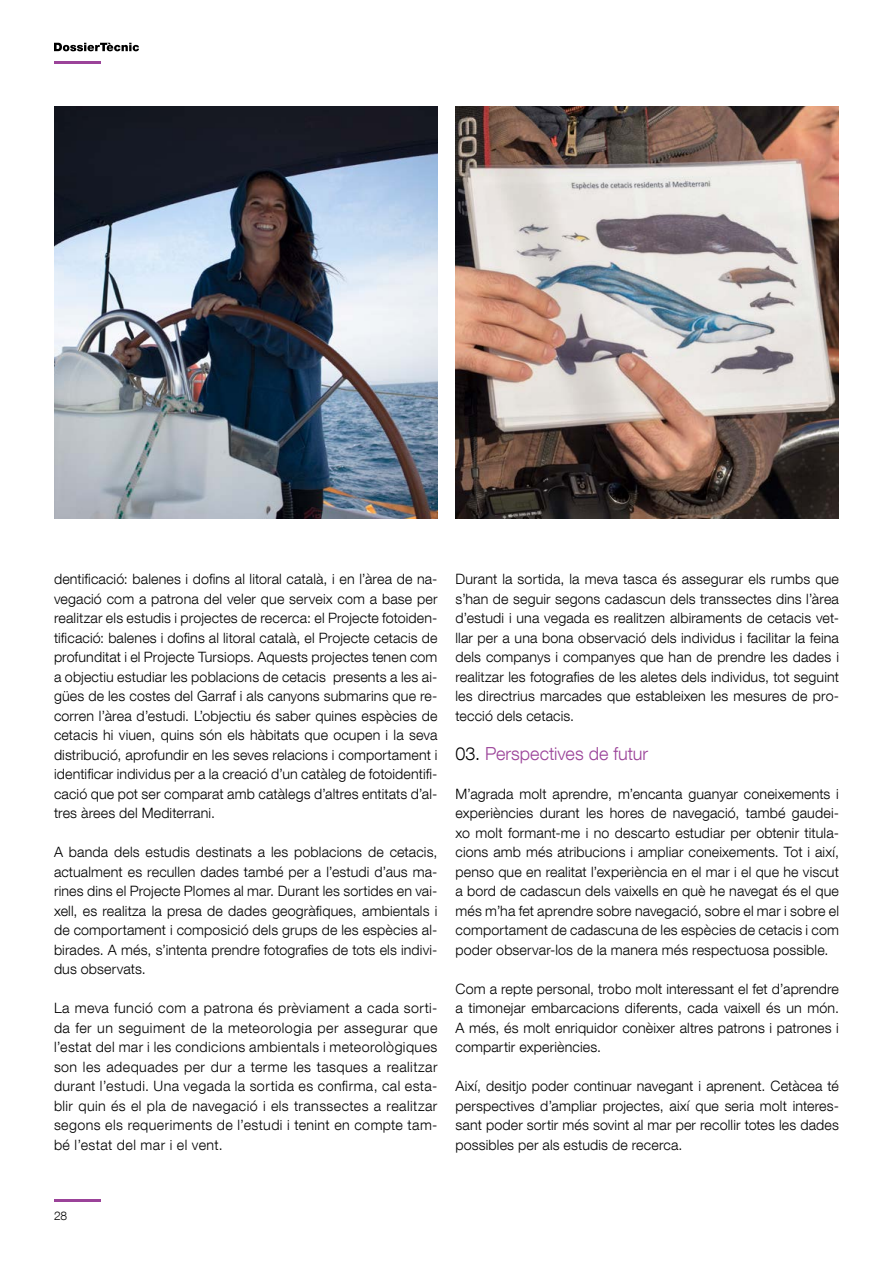
<style>
.page{position:relative;width:893px;height:1263px;background:#fff}
.page>*{position:absolute;margin:0;border:0;box-sizing:border-box;transform-origin:0 0}
.t1{font:300 18px "Helvetica Neue LT Com";color:#9b4399}
.t2{font:300 14.25px/19.5px "Helvetica Neue LT Com";letter-spacing:.01em;color:#000;text-align:justify}
.t3{font:300 12px "Helvetica Neue LT Com";color:#000}
.s1{color:#000}
</style>
<div class="page">
<img style="left:54px;top:106px;width:383px;height:413px">
<img style="left:455px;top:106px;width:384px;height:413px">
<svg style="left:54px;top:43px;width:85px;height:8px"></svg>
<hr style="left:54px;top:1199px;width:47px;height:3px;background:#9b4399">
<hr style="left:54px;top:61px;width:47px;height:3px;background:#9b4399">
<p class="t2" style="left:54px;top:569px;width:385px">dentificació: balenes i dofins al litoral català, i en l’àrea de na&shy;vegació com a patrona del veler que serveix com a base per realitzar els estudis i projectes de recerca: el Projecte fotoiden&shy;tificació: balenes i dofins al litoral català, el Projecte cetacis de profunditat i el Projecte Tursiops. Aquests projectes tenen com a objectiu estudiar les poblacions de cetacis presents a les ai&shy;gües de les costes del Garraf i als canyons submarins que re&shy;corren l’àrea d’estudi. L’objectiu és saber quines espècies de cetacis hi viuen, quins són els hàbitats que ocupen i la seva distribució, aprofundir en les seves relacions i comportament i identificar individus per a la creació d’un catàleg de fotoidentifi&shy;cació que pot ser comparat amb catàlegs d’altres entitats d’al&shy;tres àrees del Mediterrani.</p>
<p class="t2" style="left:54px;top:842px;width:385px">A banda dels estudis destinats a les poblacions de cetacis, actualment es recullen dades també per a l’estudi d’aus ma&shy;rines dins el Projecte Plomes al mar. Durant les sortides en vai&shy;xell, es realitza la presa de dades geogràfiques, ambientals i de comportament i composició dels grups de les espècies al&shy;birades. A més, s’intenta prendre fotografies de tots els indivi&shy;dus observats.</p>
<p class="t2" style="left:54px;top:998px;width:385px">La meva funció com a patrona és prèviament a cada sorti&shy;da fer un seguiment de la meteorologia per assegurar que l’estat del mar i les condicions ambientals i meteorològiques son les adequades per dur a terme les tasques a realitzar durant l’estudi. Una vegada la sortida es confirma, cal esta&shy;blir quin és el pla de navegació i els transsectes a realitzar segons els requeriments de l’estudi i tenint en compte tam&shy;bé l’estat del mar i el vent.</p>
<p class="t2" style="left:455px;top:569px;width:385px">Durant la sortida, la meva tasca és assegurar els rumbs que s’han de seguir segons cadascun dels transsectes dins l’àrea d’estudi i una vegada es realitzen albiraments de cetacis vet&shy;llar per a una bona observació dels individus i facilitar la feina dels companys i companyes que han de prendre les dades i realitzar les fotografies de les aletes dels individus, tot seguint les directrius marcades que estableixen les mesures de pro&shy;tecció dels cetacis.</p>
<p class="t1" style="left:455px;top:742px;width:194px"><span class="s1">03.</span> Perspectives de futur</p>
<p class="t2" style="left:455px;top:784px;width:385px">M’agrada molt aprendre, m’encanta guanyar coneixements i experiències durant les hores de navegació, també gaudei&shy;xo molt formant-me i no descarto estudiar per obtenir titula&shy;cions amb més atribucions i ampliar coneixements. Tot i així, penso que en realitat l’experiència en el mar i el que he viscut a bord de cadascun dels vaixells en què he navegat és el que més m’ha fet aprendre sobre navegació, sobre el mar i sobre el comportament de cadascuna de les espècies de cetacis i com poder observar-los de la manera més respectuosa possible.</p>
<p class="t2" style="left:455px;top:979px;width:385px">Com a repte personal, trobo molt interessant el fet d’aprendre a timonejar embarcacions diferents, cada vaixell és un món.<br>A més, és molt enriquidor conèixer altres patrons i patrones i compartir experiències.</p>
<p class="t2" style="left:455px;top:1076px;width:385px">Així, desitjo poder continuar navegant i aprenent. Cetàcea té perspectives d’ampliar projectes, així que seria molt interes&shy;sant poder sortir més sovint al mar per recollir totes les dades possibles per als estudis de recerca.</p>
<p class="t3" style="left:54px;top:1208px;width:15px">28</p>
</div>
